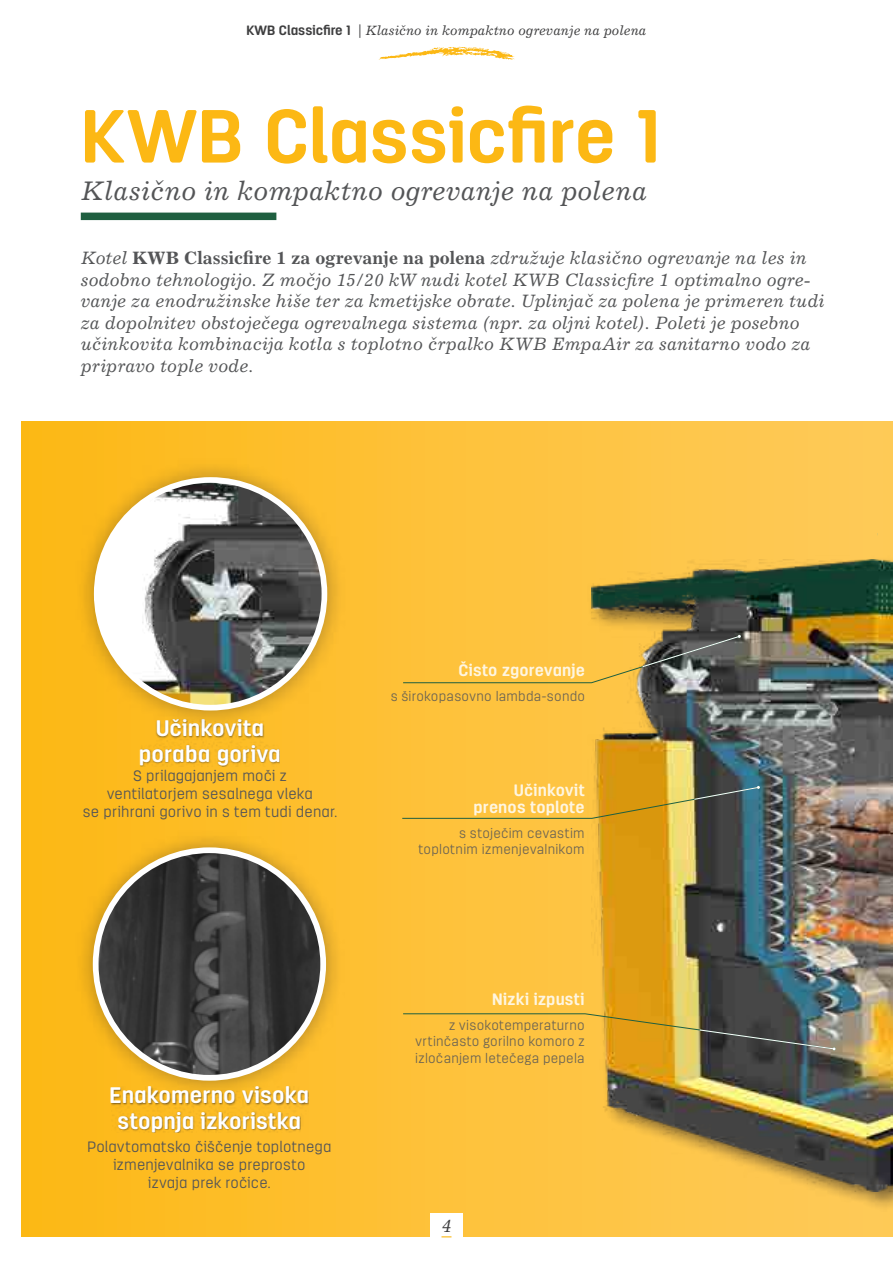
<style>
.page{position:relative;width:893px;height:1263px;background:#fff}
.page>*{position:absolute;margin:0;border:0;box-sizing:border-box;transform-origin:0 0}
.t1{font:700 75px "Antartida Rounded";color:#fcb814}
.t2{font:italic 27px "Excelsior CE";letter-spacing:.005em;color:#545557}
.t3{font:700 22.5px/25.5px "Antartida Rounded";color:#fff;text-align:center}
.t4{font:italic 18px/21.6px "Excelsior CE";color:#545557}
.t5{font:italic 18px "Excelsior CE";color:#3e3e3f}
.t6{font:700 16.5px/16.5px "Antartida Rounded";letter-spacing:.01em;color:#fff;text-align:right}
.t7{font:300 15px/18px "Antartida Rounded";letter-spacing:.015em;color:#545557;text-align:center}
.t8{font:300 13.5px/16.5px "Antartida Rounded";letter-spacing:.015em;color:#545557;text-align:justify}
.t9{font:italic 13.5px "Excelsior CE";color:#3e3e3f}
.s1{font-family:"Antartida Rounded";font-weight:700;font-style:normal}
.s2{font-style:normal}
.s3{font-weight:700;font-style:normal}
</style>
<div class="page">
<div style="left:21px;top:421px;width:872px;height:815px;background:linear-gradient(to right,#fdb917,#fecb5b)"></div>
<div style="left:586px;top:555px;width:307px;height:656px;background:#231f20;opacity:.55"></div>
<img style="left:591px;top:559px;width:302px;height:632px">
<div style="left:81px;top:213px;width:195px;height:7px;background:#1f5f40"></div>
<svg style="left:402px;top:635px;width:339px;height:48px;background:#cea648"></svg>
<svg style="left:401px;top:786px;width:359px;height:33px;background:#cda53d"></svg>
<div style="left:140px;top:719px;width:140px;height:47px;background:#231f20;opacity:.5"></div>
<div style="left:74px;top:457px;width:273px;height:273px;background:#231f20;opacity:.35"></div>
<img style="left:97px;top:480px;width:227px;height:228px;border-radius:114px">
<div style="left:94px;top:477px;width:233px;height:233px;border:6px solid #fff;border-radius:50%"></div>
<div style="left:74px;top:829px;width:271px;height:270px;background:#231f20;opacity:.35"></div>
<img style="left:96px;top:850px;width:227px;height:228px;border-radius:114px">
<div style="left:93px;top:847px;width:233px;height:234px;border:6px solid #fff;border-radius:50%"></div>
<div style="left:111px;top:1086px;width:197px;height:47px;background:#231f20;opacity:.5"></div>
<svg style="left:402px;top:1013px;width:434px;height:37px;background:#be9941"></svg>
<div style="left:430px;top:1213px;width:33px;height:50px;background:#fff"></div>
<svg style="left:378px;top:47px;width:136px;height:13px"></svg>
<p class="t9" style="left:247px;top:23px;width:401px"><span class="s1">KWB Classicfire 1</span> <span class="s2">|</span> Klasično in kompaktno ogrevanje na polena</p>
<h1 class="t1" style="left:81px;top:94px;width:581px">KWB Classicfire 1</h1>
<h2 class="t2" style="left:81px;top:175px;width:568px">Klasično in kompaktno ogrevanje na polena</h2>
<p class="t4" style="left:81px;top:247px;width:745px">Kotel <span class="s3">KWB Classicfire 1 za ogrevanje na polena</span> združuje klasično ogrevanje na les in sodobno tehnologijo. Z močjo 15/20 kW nudi kotel KWB Classicfire 1 optimalno ogre&shy;vanje za enodružinske hiše ter za kmetijske obrate. Uplinjač za polena je primeren tudi za dopolnitev obstoječega ogrevalnega sistema (npr. za oljni kotel). Poleti je posebno učinkovita kombinacija kotla s toplotno črpalko KWB EmpaAir za sanitarno vodo za pripravo tople vode.</p>
<p class="t3" style="left:139px;top:716px;width:144px">Učinkovita poraba goriva</p>
<p class="t7" style="left:83px;top:767px;width:256px">S prilagajanjem moči z<br>ventilatorjem sesalnega vleka<br>se prihrani gorivo in s tem tudi denar.</p>
<p class="t3" style="left:110px;top:1083px;width:201px">Enakomerno visoka stopnja izkoristka</p>
<p class="t7" style="left:87px;top:1138px;width:246px">Polavtomatsko čiščenje toplotnega izmenjevalnika se preprosto<br>izvaja prek ročice.</p>
<p class="t6" style="left:458px;top:662px;width:128px">Čisto zgorevanje</p>
<p class="t8" style="left:390px;top:688px;width:196px">s širokopasovno lambda-sondo</p>
<p class="t6" style="left:474px;top:782px;width:113px">Učinkovit prenos toplote</p>
<p class="t8" style="left:418px;top:825px;width:168px;text-align:right">s stoječim cevastim toplotnim izmenjevalnikom</p>
<p class="t6" style="left:492px;top:991px;width:94px">Nizki izpusti</p>
<p class="t8" style="left:415px;top:1017px;width:171px;text-indent:34px">z visokotemperaturno vrtinčasto gorilno komoro z izločanjem letečega pepela</p>
<p class="t5" style="left:441px;top:1215px;width:12px">4</p>
</div>
